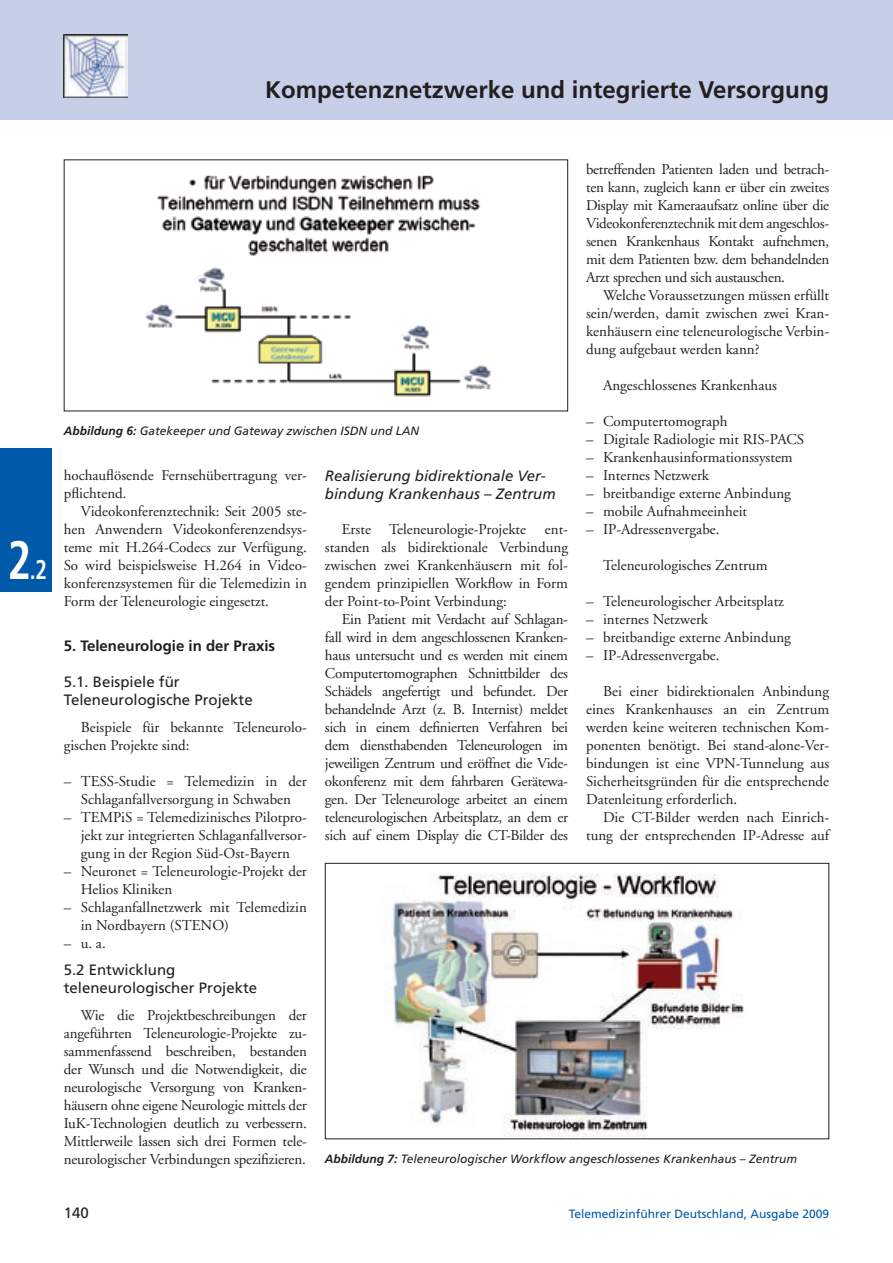
<style>
.page{position:relative;width:893px;height:1263px;background:#fff}
.page>*{position:absolute;margin:0;border:0;box-sizing:border-box;transform-origin:0 0}
.t1{font:700 condensed 27px "Frutiger";color:#fff;scale:.85 1}
.t2{font:700 24px "Frutiger";color:#231f20}
.t3{font:15px/18px "Adobe Garamond";color:#231f20;text-align:justify}
.t4{font:15px/18px "Frutiger";color:#231f20}
.t5{font:italic 15px/18px "Frutiger";color:#231f20}
.t6{font:700 15px "Frutiger";color:#231f20}
.t7{font:italic 12px "Frutiger";color:#231f20}
.t8{font:12px "Frutiger";color:#0159a9}
.s1{font-size:54px}
.s2{font-weight:700}
</style>
<div class="page">
<div style="left:0;top:0;width:893px;height:119px;background:#c7cee8"></div>
<img style="left:64px;top:34px;width:64px;height:64px">
<div style="left:0;top:448px;width:51px;height:143px;background:#0159a9"></div>
<img style="left:145px;top:175px;width:346px;height:222px">
<img style="left:389px;top:873px;width:355px;height:264px">
<div style="left:325px;top:863px;width:504px;height:276px;border:1px solid #231f20"></div>
<h2 class="t2" style="left:265px;top:76px;width:566px">Kompetenznetzwerke und integrierte Versorgung</h2>
<h1 class="t1" style="left:7px;top:553px;width:48px"><span class="s1">2</span>.2</h1>
<p class="t3" style="left:586px;top:160px;width:245px">betreffenden Patienten laden und betrach&shy;ten kann, zugleich kann er über ein zweites Display mit Kameraaufsatz online über die Videokonferenztechnik mit dem angeschlos&shy;senen Krankenhaus Kontakt aufnehmen, mit dem Patienten bzw. dem behandelnden Arzt sprechen und sich austauschen.</p>
<p class="t3" style="left:586px;top:286px;width:245px;text-indent:17px">Welche Voraussetzungen müssen erfüllt sein/werden, damit zwischen zwei Kran&shy;kenhäusern eine teleneurologische Verbin&shy;dung aufgebaut werden kann?</p>
<p class="t3" style="left:603px;top:376px;width:175px">Angeschlossenes Krankenhaus</p>
<p class="t3" style="left:586px;top:412px;width:143px">– Computertomograph</p>
<p class="t3" style="left:586px;top:430px;width:220px">– Digitale Radiologie mit RIS-PACS</p>
<p class="t3" style="left:586px;top:448px;width:208px">– Krankenhausinformationssystem</p>
<p class="t3" style="left:586px;top:466px;width:125px">– Internes Netzwerk</p>
<p class="t3" style="left:586px;top:484px;width:206px">– breitbandige externe Anbindung</p>
<p class="t3" style="left:586px;top:502px;width:163px">– mobile Aufnahmeeinheit</p>
<p class="t3" style="left:586px;top:520px;width:135px">– IP-Adressenvergabe.</p>
<p class="t3" style="left:603px;top:556px;width:166px">Teleneurologisches Zentrum</p>
<p class="t3" style="left:586px;top:592px;width:199px">– Teleneurologischer Arbeitsplatz</p>
<p class="t3" style="left:586px;top:610px;width:124px">– internes Netzwerk</p>
<p class="t3" style="left:586px;top:628px;width:206px">– breitbandige externe Anbindung</p>
<p class="t3" style="left:586px;top:646px;width:135px">– IP-Adressenvergabe.</p>
<p class="t3" style="left:586px;top:682px;width:245px;text-indent:17px">Bei einer bidirektionalen Anbindung eines Krankenhauses an ein Zentrum werden keine weiteren technischen Kom&shy;ponenten benötigt. Bei stand-alone-Ver&shy;bindungen ist eine VPN-Tunnelung aus Sicherheitsgründen für die entsprechende Datenleitung erforderlich.</p>
<p class="t3" style="left:586px;top:808px;width:245px;text-align:right">Die CT-Bilder werden nach Einrich&shy;tung der entsprechenden IP-Adresse auf</p>
<p class="t7" style="left:64px;top:424px;width:357px"><span class="s2">Abbildung 6:</span> Gatekeeper und Gateway zwischen ISDN und LAN</p>
<p class="t3" style="left:64px;top:466px;width:245px">hochauflösende Fernsehübertragung ver&shy;pflichtend.</p>
<p class="t3" style="left:64px;top:502px;width:245px;text-indent:17px">Videokonferenztechnik: Seit 2005 ste&shy;hen Anwendern Videokonferenzendsys&shy;teme mit H.264-Codecs zur Verfügung.<br>So wird beispielsweise H.264 in Video&shy;konferenzsystemen für die Telemedizin in Form der Teleneurologie eingesetzt.</p>
<p class="t6" style="left:64px;top:637px;width:213px">5. Teleneurologie in der Praxis</p>
<p class="t4" style="left:64px;top:672px;width:190px">5.1. Beispiele für<br>Teleneurologische Projekte</p>
<p class="t3" style="left:64px;top:718px;width:245px;text-indent:17px">Beispiele für bekannte Teleneurolo&shy;gischen Projekte sind:</p>
<p class="t3" style="left:64px;top:772px;width:245px;text-align:center">– TESS-Studie = Telemedizin in der<br>Schlaganfallversorgung in Schwaben</p>
<p class="t3" style="left:81px;top:808px;width:228px;text-indent:-17px">– TEMPiS = Telemedizinisches Pilotpro&shy;jekt zur integrierten Schlaganfallversor&shy;gung in der Region Süd-Ost-Bayern</p>
<p class="t3" style="left:81px;top:862px;width:228px;text-indent:-17px">– Neuronet = Teleneurologie-Projekt der<br>Helios Kliniken</p>
<p class="t3" style="left:81px;top:898px;width:228px;text-indent:-17px">– Schlaganfallnetzwerk mit Telemedizin in Nordbayern (STENO)</p>
<p class="t3" style="left:64px;top:934px;width:43px">– u. a.</p>
<p class="t4" style="left:64px;top:960px;width:195px">5.2 Entwicklung teleneurologischer Projekte</p>
<p class="t3" style="left:64px;top:1006px;width:245px;text-indent:17px">Wie die Projektbeschreibungen der angeführten Teleneurologie-Projekte zu&shy;sammenfassend beschreiben, bestanden der Wunsch und die Notwendigkeit, die neurologische Versorgung von Kranken&shy;häusern ohne eigene Neurologie mittels der IuK-Technologien deutlich zu verbessern.<br>Mittlerweile lassen sich drei Formen tele&shy;neurologischer Verbindungen spezifizieren.</p>
<p class="t5" style="left:325px;top:466px;width:232px">Realisierung bidirektionale Ver&shy;bindung Krankenhaus – Zentrum</p>
<p class="t3" style="left:325px;top:520px;width:245px;text-indent:17px">Erste Teleneurologie-Projekte ent&shy;standen als bidirektionale Verbindung zwischen zwei Krankenhäusern mit fol&shy;gendem prinzipiellen Workflow in Form der Point-to-Point Verbindung:</p>
<p class="t3" style="left:325px;top:610px;width:245px;text-indent:17px">Ein Patient mit Verdacht auf Schlagan&shy;fall wird in dem angeschlossenen Kranken&shy;haus untersucht und es werden mit einem Computertomographen Schnittbilder des Schädels angefertigt und befundet. Der behandelnde Arzt (z. B. Internist) meldet sich in einem definierten Verfahren bei dem diensthabenden Teleneurologen im jeweiligen Zentrum und eröffnet die Vide&shy;okonferenz mit dem fahrbaren Gerätewa&shy;gen. Der Teleneurologe arbeitet an einem teleneurologischen Arbeitsplatz, an dem er sich auf einem Display die CT-Bilder des</p>
<p class="t7" style="left:325px;top:1152px;width:474px"><span class="s2">Abbildung 7:</span> Teleneurologischer Workflow angeschlossenes Krankenhaus – Zentrum</p>
<p class="t4" style="left:64px;top:1203px;width:27px">140</p>
<p class="t8" style="left:569px;top:1206px;width:262px">Telemedizinführer Deutschland, Ausgabe 2009</p>
</div>
